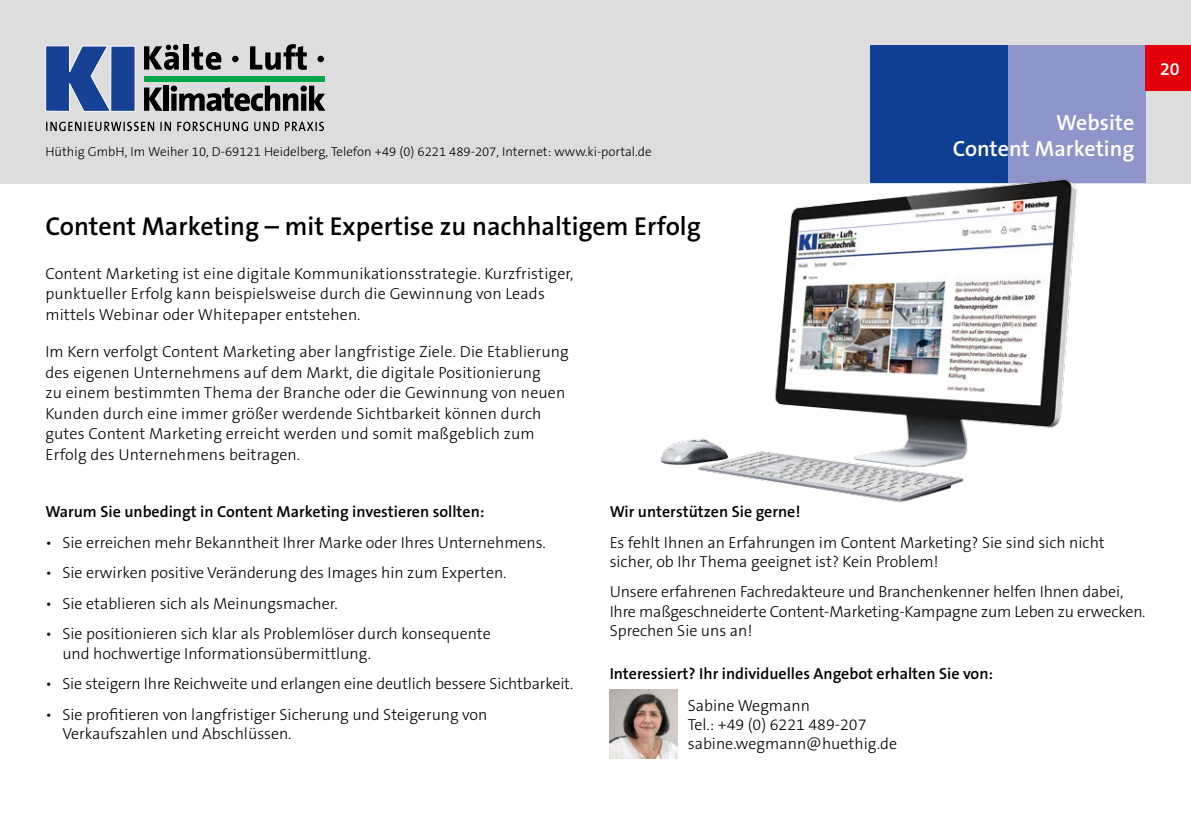
<style>
.page{position:relative;width:1191px;height:840px;background:#fff}
.page>*{position:absolute;margin:0;border:0;box-sizing:border-box;transform-origin:0 0}
.t1{font:600 26px "The Sans Os F";color:#000}
.t2{font:600 22px/26px "The Sans Os F";color:#fff;text-align:right}
.t3{font:600 18px "The Sans Os F";color:#fff}
.t4{font:300 16px/19.2px "The Sans Os F";color:#000}
.t5{font:600 16px "The Sans Os F";color:#000}
.t6{font:300 13px "The Sans Os F";color:#000}
</style>
<div class="page">
<div style="left:0;top:0;width:1191px;height:183px;background:#ddd"></div>
<div style="left:1008px;top:45px;width:137px;height:138px;background:#8e95ca"></div>
<div style="left:870px;top:45px;width:138px;height:138px;background:#0f3f93"></div>
<div style="left:1145px;top:45px;width:46px;height:46px;background:#e3000b"></div>
<svg style="left:46px;top:122px;width:278px;height:9px"></svg>
<svg style="left:45px;top:45px;width:67px;height:67px"></svg>
<div style="left:111px;top:46px;width:24px;height:65px;background:#164194"></div>
<div style="left:110px;top:46px;width:25px;height:66px;border:1px solid #fff"></div>
<div style="left:144px;top:76px;width:181px;height:5px;background:#04a64a"></div>
<svg style="left:144px;top:45px;width:35px;height:25px"></svg>
<div style="left:183px;top:44px;width:6px;height:25px;background:#000"></div>
<svg style="left:191px;top:46px;width:30px;height:24px"></svg>
<svg style="left:232px;top:56px;width:6px;height:6px"></svg>
<svg style="left:250px;top:44px;width:57px;height:26px"></svg>
<div style="left:317px;top:56px;width:7px;height:6px;background:#000;border-radius:50%"></div>
<svg style="left:144px;top:87px;width:19px;height:24px"></svg>
<div style="left:163px;top:86px;width:6px;height:25px;background:#000"></div>
<svg style="left:171px;top:85px;width:154px;height:26px"></svg>
<img style="left:609px;top:689px;width:68px;height:68px">
<img style="left:654px;top:179px;width:425px;height:324px">
<p class="t6" style="left:45px;top:143px;width:608px">Hüthig GmbH, Im Weiher 10, D-69121 Heidelberg, Telefon +49 (0) 6221 489-207, Internet: www.ki-portal.de</p>
<h2 class="t2" style="left:952px;top:110px;width:183px">Website<br>Content Marketing</h2>
<p class="t3" style="left:1160px;top:57px;width:21px">20</p>
<h1 class="t1" style="left:45px;top:209px;width:657px">Content Marketing – mit Expertise zu nachhaltigem Erfolg</h1>
<p class="t4" style="left:45px;top:263px;width:529px;line-height:20.4px">Content Marketing ist eine digitale Kommunikationsstrategie. Kurzfristiger, punktueller Erfolg kann beispielsweise durch die Gewinnung von Leads mittels Webinar oder Whitepaper entstehen.</p>
<p class="t4" style="left:45px;top:341px;width:525px;line-height:20.4px">Im Kern verfolgt Content Marketing aber langfristige Ziele. Die Etablierung des eigenen Unternehmens auf dem Markt, die digitale Positionierung<br>zu einem bestimmten Thema der Branche oder die Gewinnung von neuen Kunden durch eine immer größer werdende Sichtbarkeit können durch gutes Content Marketing erreicht werden und somit maßgeblich zum Erfolg des Unternehmens beitragen.</p>
<p class="t5" style="left:45px;top:501px;width:441px">Warum Sie unbedingt in Content Marketing investieren sollten:</p>
<p class="t4" style="left:45px;top:532px;width:502px">• Sie erreichen mehr Bekanntheit Ihrer Marke oder Ihres Unternehmens.</p>
<p class="t4" style="left:45px;top:563px;width:462px">• Sie erwirken positive Veränderung des Images hin zum Experten.</p>
<p class="t4" style="left:45px;top:593px;width:294px">• Sie etablieren sich als Meinungsmacher.</p>
<p class="t4" style="left:62px;top:624px;width:430px;text-indent:-17px">• Sie positionieren sich klar als Problemlöser durch konsequente und hochwertige Informationsübermittlung.</p>
<p class="t4" style="left:45px;top:673px;width:530px">• Sie steigern Ihre Reichweite und erlangen eine deutlich bessere Sichtbarkeit.</p>
<p class="t4" style="left:62px;top:704px;width:426px;text-indent:-17px">• Sie profitieren von langfristiger Sicherung und Steigerung von<br>Verkaufszahlen und Abschlüssen.</p>
<p class="t5" style="left:609px;top:501px;width:192px">Wir unterstützen Sie gerne!</p>
<p class="t4" style="left:609px;top:532px;width:496px">Es fehlt Ihnen an Erfahrungen im Content Marketing? Sie sind sich nicht sicher, ob Ihr Thema geeignet ist? Kein Problem!</p>
<p class="t4" style="left:609px;top:582px;width:537px">Unsere erfahrenen Fachredakteure und Branchenkenner helfen Ihnen dabei,<br>Ihre maßgeschneiderte Content-Marketing-Kampagne zum Leben zu erwecken.<br>Sprechen Sie uns an!</p>
<p class="t5" style="left:609px;top:663px;width:385px">Interessiert? Ihr individuelles Angebot erhalten Sie von:</p>
<p class="t4" style="left:688px;top:695px;width:211px">Sabine Wegmann<br>Tel.: +49 (0) 6221 489-207 sabine.wegmann@huethig.de</p>
</div>
